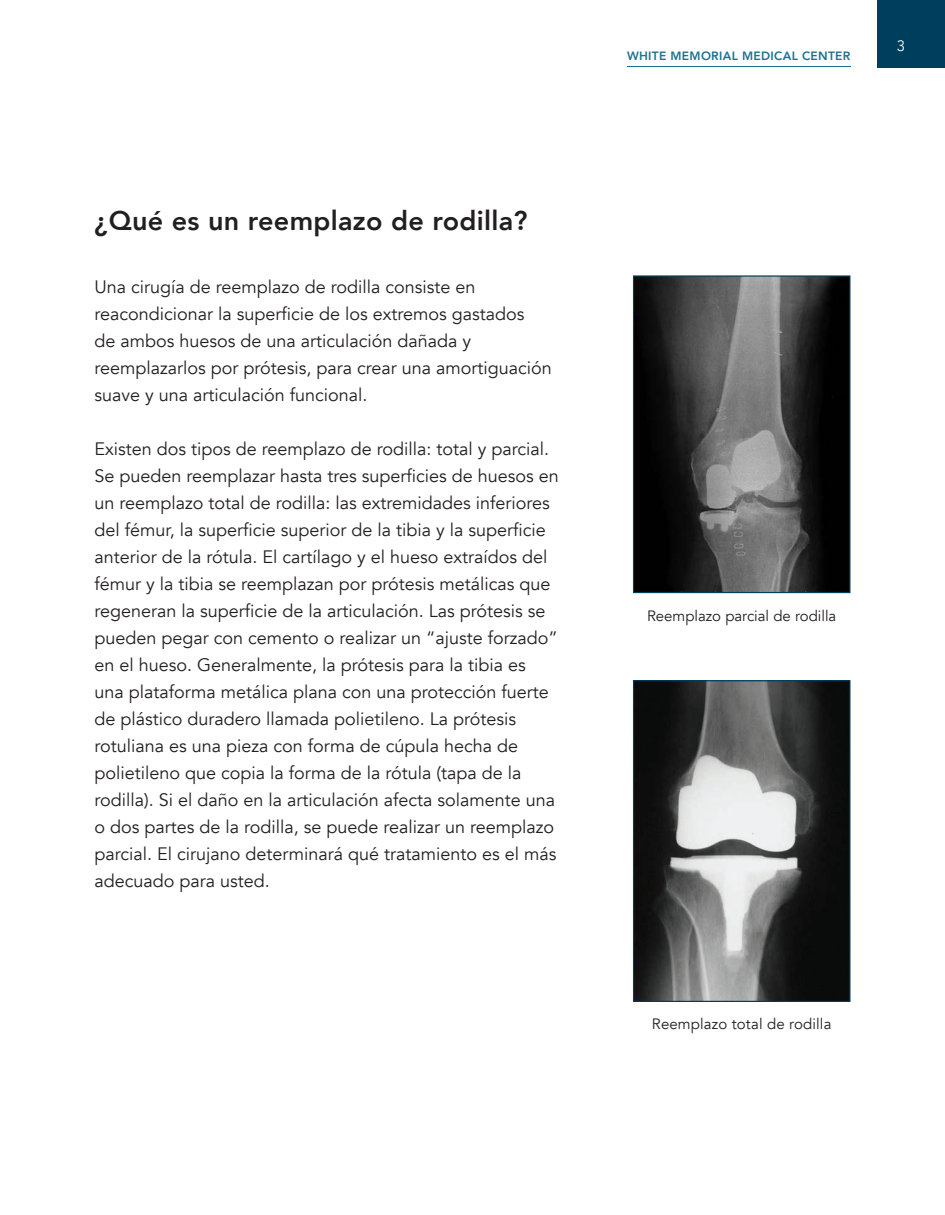
<style>
.page{position:relative;width:945px;height:1215px;background:#fff}
.page>*{position:absolute;margin:0;border:0;box-sizing:border-box;transform-origin:0 0}
.t1{font:800 27px "Avenir";letter-spacing:.01em;color:#231f20}
.t2{font:18px/27px "Avenir";color:#231f20}
.t3{font:15px "Avenir";color:#231f20}
.t4{font:15px "Avenir";color:#fff}
.t5{font:800 12px "Avenir";letter-spacing:.025em;color:#1a7191}
</style>
<div class="page">
<div style="left:878px;top:0;width:67px;height:68px;background:#003e5e"></div>
<hr style="left:627px;top:66px;width:223px;height:1px;background:#1a7191">
<svg style="left:633px;top:275px;width:217px;height:318px;background:#3e3f40"></svg>
<svg style="left:633px;top:680px;width:217px;height:322px;background:#585959"></svg>
<h1 class="t1" style="left:94px;top:196px;width:434px">¿Qué es un reemplazo de rodilla?</h1>
<p class="t2" style="left:94px;top:274px;width:459px">Una cirugía de reemplazo de rodilla consiste en reacondicionar la superficie de los extremos gastados<br>de ambos huesos de una articulación dañada y reemplazarlos por prótesis, para crear una amortiguación suave y una articulación funcional.</p>
<p class="t2" style="left:94px;top:436px;width:466px">Existen dos tipos de reemplazo de rodilla: total y parcial.<br>Se pueden reemplazar hasta tres superficies de huesos en un reemplazo total de rodilla: las extremidades inferiores del fémur, la superficie superior de la tibia y la superficie anterior de la rótula. El cartílago y el hueso extraídos del fémur y la tibia se reemplazan por prótesis metálicas que regeneran la superficie de la articulación. Las prótesis se pueden pegar con cemento o realizar un “ajuste forzado” en el hueso. Generalmente, la prótesis para la tibia es una plataforma metálica plana con una protección fuerte de plástico duradero llamada polietileno. La prótesis rotuliana es una pieza con forma de cúpula hecha de polietileno que copia la forma de la rótula (tapa de la rodilla). Si el daño en la articulación afecta solamente una o dos partes de la rodilla, se puede realizar un reemplazo parcial. El cirujano determinará qué tratamiento es el más adecuado para usted.</p>
<p class="t5" style="left:627px;top:44px;width:225px">WHITE MEMORIAL MEDICAL CENTER</p>
<p class="t4" style="left:897px;top:37px;width:10px">3</p>
<p class="t3" style="left:647px;top:607px;width:191px">Reemplazo parcial de rodilla</p>
<p class="t3" style="left:652px;top:1015px;width:181px">Reemplazo total de rodilla</p>
</div>
